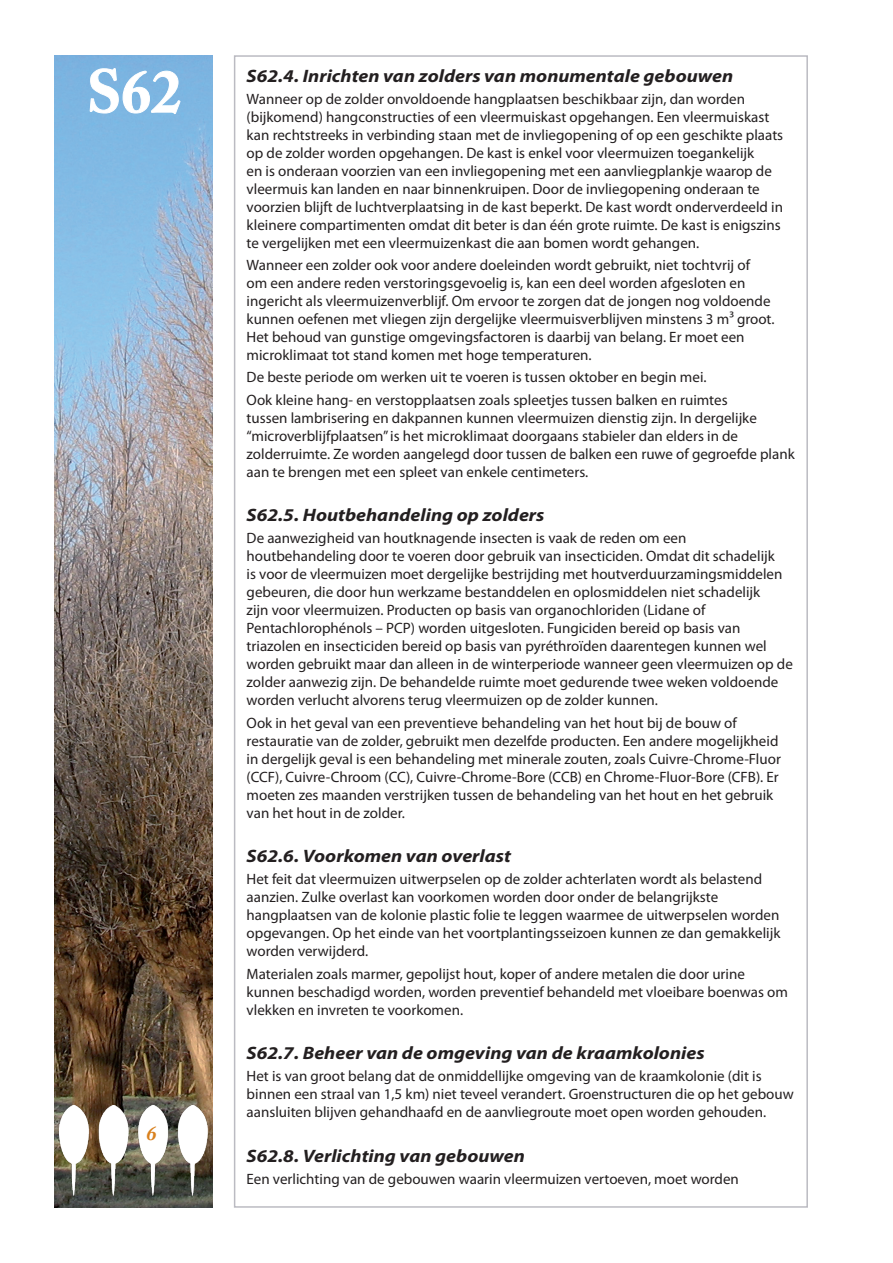
<style>
.page{position:relative;width:893px;height:1263px;background:#fff}
.page>*{position:absolute;margin:0;border:0;box-sizing:border-box;transform-origin:0 0}
.t1{font:700 60px "Adobe Caslon Pro";color:#fff}
.SOORT_B{font:italic 700 21px "Adobe Caslon Pro";color:#d9811e}
.soort2{font:italic 700 18px "Myriad Pro";color:#231f20;scale:1.1 1}
.soort2-2{font:15px/18px "Myriad Pro";color:#231f20}
</style>
<div class="page">
<img style="left:54px;top:55px;width:159px;height:1153px">
<svg style="left:89px;top:68px;width:92px;height:46px;background:#8dbee5"></svg>
<img style="left:59px;top:1105px;width:149px;height:90px">
<h1 class="t1" style="left:87px;top:56px;width:96px">S62</h1>
<p class="SOORT_B" style="left:146px;top:1121px;width:12px">6</p>
<p class="soort2" style="left:247px;top:64px;width:444px">S62.4. Inrichten van zolders van monumentale gebouwen</p>
<p class="soort2-2" style="left:247px;top:90px;width:538px">Wanneer op de zolder onvoldoende hangplaatsen beschikbaar zijn, dan worden (bijkomend) hangconstructies of een vleermuiskast opgehangen. Een vleermuiskast kan rechtstreeks in verbinding staan met de invliegopening of op een geschikte plaats op de zolder worden opgehangen. De kast is enkel voor vleermuizen toegankelijk<br>en is onderaan voorzien van een invliegopening met een aanvliegplankje waarop de vleermuis kan landen en naar binnenkruipen. Door de invliegopening onderaan te voorzien blijft de luchtverplaatsing in de kast beperkt. De kast wordt onderverdeeld in kleinere compartimenten omdat dit beter is dan één grote ruimte. De kast is enigszins te vergelijken met een vleermuizenkast die aan bomen wordt gehangen.</p>
<p class="soort2-2" style="left:247px;top:256px;width:529px">Wanneer een zolder ook voor andere doeleinden wordt gebruikt, niet tochtvrij of<br>om een andere reden verstoringsgevoelig is, kan een deel worden afgesloten en ingericht als vleermuizenverblijf. Om ervoor te zorgen dat de jongen nog voldoende kunnen oefenen met vliegen zijn dergelijke vleermuisverblijven minstens 3 m³ groot.<br>Het behoud van gunstige omgevingsfactoren is daarbij van belang. Er moet een microklimaat tot stand komen met hoge temperaturen.</p>
<p class="soort2-2" style="left:247px;top:368px;width:461px">De beste periode om werken uit te voeren is tussen oktober en begin mei.</p>
<p class="soort2-2" style="left:247px;top:390px;width:550px">Ook kleine hang- en verstopplaatsen zoals spleetjes tussen balken en ruimtes<br>tussen lambrisering en dakpannen kunnen vleermuizen dienstig zijn. In dergelijke “microverblijfplaatsen” is het microklimaat doorgaans stabieler dan elders in de zolderruimte. Ze worden aangelegd door tussen de balken een ruwe of gegroefde plank aan te brengen met een spleet van enkele centimeters.</p>
<p class="soort2" style="left:247px;top:503px;width:272px">S62.5. Houtbehandeling op zolders</p>
<p class="soort2-2" style="left:247px;top:529px;width:548px">De aanwezigheid van houtknagende insecten is vaak de reden om een houtbehandeling door te voeren door gebruik van insecticiden. Omdat dit schadelijk<br>is voor de vleermuizen moet dergelijke bestrijding met houtverduurzamingsmiddelen gebeuren, die door hun werkzame bestanddelen en oplosmiddelen niet schadelijk<br>zijn voor vleermuizen. Producten op basis van organochloriden (Lidane of Pentachlorophénols – PCP) worden uitgesloten. Fungiciden bereid op basis van triazolen en insecticiden bereid op basis van pyréthroïden daarentegen kunnen wel worden gebruikt maar dan alleen in de winterperiode wanneer geen vleermuizen op de zolder aanwezig zijn. De behandelde ruimte moet gedurende twee weken voldoende worden verlucht alvorens terug vleermuizen op de zolder kunnen.</p>
<p class="soort2-2" style="left:247px;top:713px;width:536px">Ook in het geval van een preventieve behandeling van het hout bij de bouw of restauratie van de zolder, gebruikt men dezelfde producten. Een andere mogelijkheid in dergelijk geval is een behandeling met minerale zouten, zoals Cuivre-Chrome-Fluor (CCF), Cuivre-Chroom (CC), Cuivre-Chrome-Bore (CCB) en Chrome-Fluor-Bore (CFB). Er moeten zes maanden verstrijken tussen de behandeling van het hout en het gebruik van het hout in de zolder.</p>
<p class="soort2" style="left:247px;top:844px;width:242px">S62.6. Voorkomen van overlast</p>
<p class="soort2-2" style="left:247px;top:870px;width:535px">Het feit dat vleermuizen uitwerpselen op de zolder achterlaten wordt als belastend aanzien. Zulke overlast kan voorkomen worden door onder de belangrijkste hangplaatsen van de kolonie plastic folie te leggen waarmee de uitwerpselen worden opgevangen. Op het einde van het voortplantingsseizoen kunnen ze dan gemakkelijk worden verwijderd.</p>
<p class="soort2-2" style="left:247px;top:964px;width:543px">Materialen zoals marmer, gepolijst hout, koper of andere metalen die door urine kunnen beschadigd worden, worden preventief behandeld met vloeibare boenwas om vlekken en invreten te voorkomen.</p>
<p class="soort2" style="left:247px;top:1041px;width:418px">S62.7. Beheer van de omgeving van de kraamkolonies</p>
<p class="soort2-2" style="left:247px;top:1067px;width:549px">Het is van groot belang dat de onmiddellijke omgeving van de kraamkolonie (dit is binnen een straal van 1,5 km) niet teveel verandert. Groenstructuren die op het gebouw aansluiten blijven gehandhaafd en de aanvliegroute moet open worden gehouden.</p>
<p class="soort2" style="left:247px;top:1144px;width:254px">S62.8. Verlichting van gebouwen</p>
<p class="soort2-2" style="left:247px;top:1170px;width:494px">Een verlichting van de gebouwen waarin vleermuizen vertoeven, moet worden</p>
</div>
